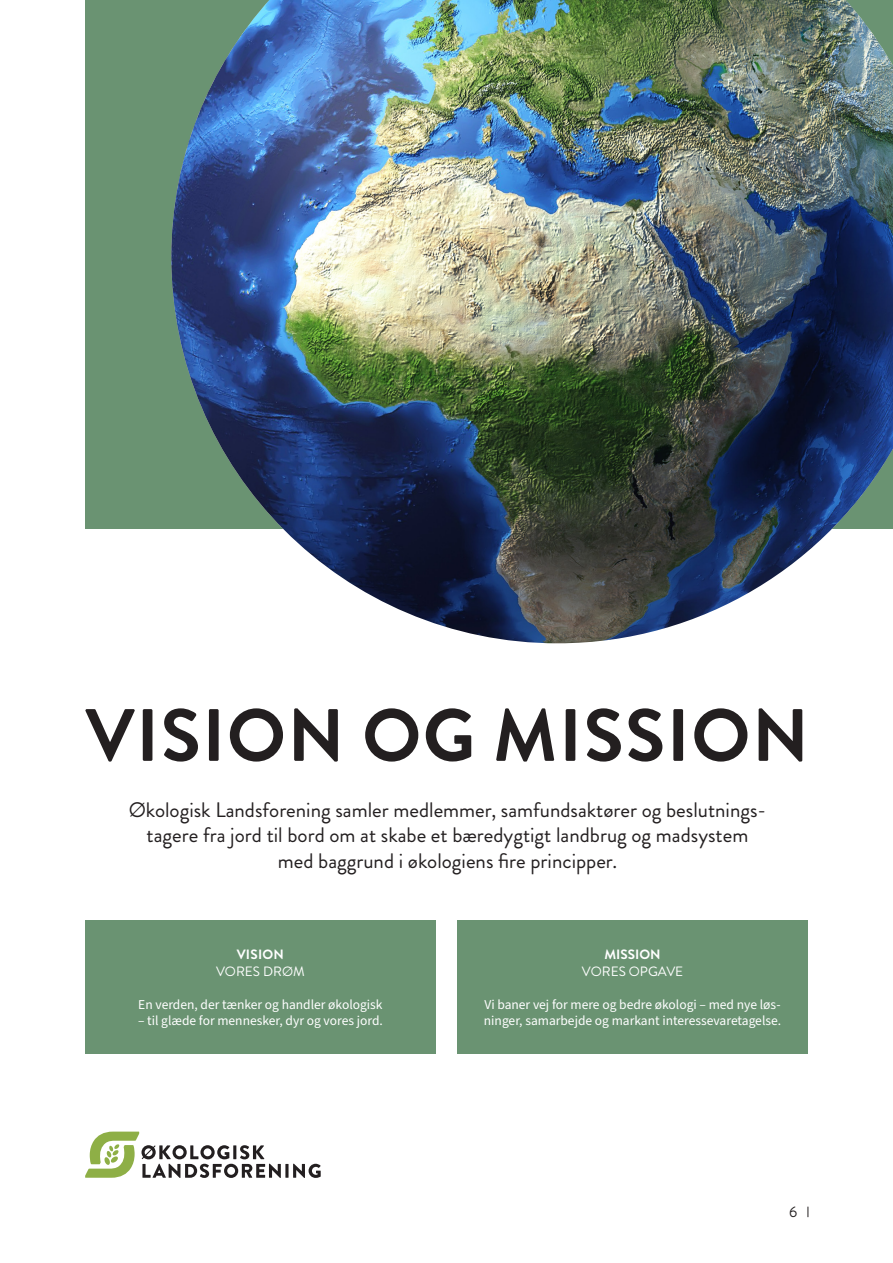
<style>
.page{position:relative;width:893px;height:1263px;background:#fff}
.page>*{position:absolute;margin:0;border:0;box-sizing:border-box;transform-origin:0 0}
.t1{font:700 73.95px "Brandon Grotesque";letter-spacing:.02em;color:#231f20}
.t2{font:21px/25.5px "Brandon Grotesque";color:#231f20;text-align:center}
.t3{font:15px "Brandon Grotesque";color:#231f20}
.t4{font:13.5px/16.5px "Source Sans Pro";color:#fff}
.t5{font:13.5px "Brandon Grotesque";color:#fff}
.t6{font:700 13.5px "Brandon Grotesque";color:#fff}
</style>
<div class="page">
<div style="left:85px;top:921px;width:351px;height:133px;background:#6a9372"></div>
<div style="left:457px;top:921px;width:351px;height:133px;background:#6a9372"></div>
<div style="left:85px;top:0;width:808px;height:528px;background:#6a9372"></div>
<img style="left:171px;top:0;width:722px;height:643px">
<svg style="left:85px;top:1131px;width:236px;height:47px"></svg>
<h1 class="t1" style="left:86px;top:684px;width:725px">VISION OG MISSION</h1>
<p class="t2" style="left:129px;top:797px;width:639px">Økologisk Landsforening samler medlemmer, samfundsaktører og beslutnings&shy;tagere fra jord til bord om at skabe et bæredygtigt landbrug og madsystem med baggrund i økologiens fire principper.</p>
<p class="t6" style="left:237px;top:945px;width:49px">VISION</p>
<p class="t5" style="left:216px;top:962px;width:90px">VORES DRØM</p>
<p class="t4" style="left:138px;top:996px;width:246px">En verden, der tænker og handler økologisk</p>
<p class="t4" style="left:138px;top:1013px;width:246px">– til glæde for mennesker, dyr og vores jord.</p>
<p class="t6" style="left:604px;top:945px;width:58px">MISSION</p>
<p class="t5" style="left:582px;top:962px;width:103px">VORES OPGAVE</p>
<p class="t4" style="left:484px;top:996px;width:299px">Vi baner vej for mere og bedre økologi – med nye løs&shy;ninger, samarbejde og markant interessevaretagelse.</p>
<p class="t3" style="left:789px;top:1202px;width:10px">6</p>
</div>
